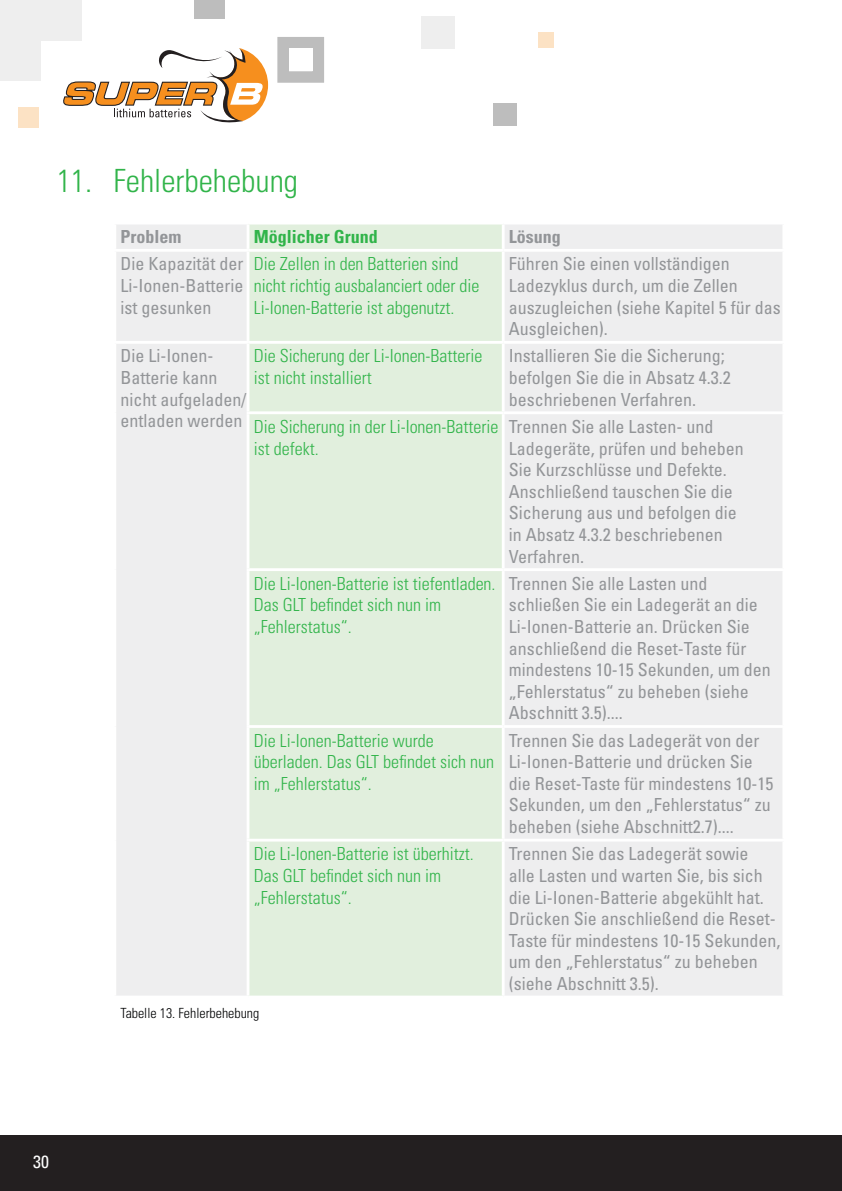
<style>
.page{position:relative;width:842px;height:1191px;background:#fff}
.page>*{position:absolute;margin:0;border:0;box-sizing:border-box;transform-origin:0 0}
.t1{font:300 condensed 32px "Univers LT Std";color:#31b44a}
.tabel_stijl_grijs{font:condensed 18px/21.6px "Univers LT Std";color:#939598}
.tabel_stijl_groen{font:300 condensed 18px/21.6px "Univers LT Std";color:#31b44a}
.tabel_kop_groen{font:700 condensed 18px "Univers LT Std";color:#31b44a}
.tabel_kop_grijs{font:700 condensed 18px "Univers LT Std";color:#939598}
.t2{font:condensed 17.8px "Univers LT Std";color:#fff}
.t3{font:300 condensed 14px "Univers LT Std";color:#010203}
</style>
<div class="page">
<div style="left:0;top:1135px;width:842px;height:56px;background:#231f20"></div>
<div style="left:493px;top:103px;width:23px;height:23px;background:#bdbdbd"></div>
<div style="left:538px;top:32px;width:16px;height:16px;background:#fce2c4"></div>
<div style="left:421px;top:17px;width:34px;height:32px;background:#eee"></div>
<svg style="left:277px;top:37px;width:47px;height:46px;background:#bfbfbf"></svg>
<div style="left:289px;top:48px;width:23px;height:23px;background:#fff"></div>
<div style="left:19px;top:107px;width:20px;height:20px;background:#fce2c4"></div>
<div style="left:0;top:40px;width:41px;height:40px;background:#eee"></div>
<div style="left:0;top:0;width:41px;height:40px;background:#eee"></div>
<div style="left:41px;top:0;width:41px;height:40px;background:#eee"></div>
<div style="left:194px;top:0;width:31px;height:18px;background:#bdbdbd"></div>
<svg style="left:63px;top:48px;width:205px;height:74px"></svg>
<div style="left:116px;top:225px;width:666px;height:770px;background:#eeeeef"></div>
<div style="left:249px;top:224px;width:253px;height:771px;background:#e1efdd"></div>
<hr style="left:113px;top:249px;width:135px;height:3px;background:#fff">
<hr style="left:248px;top:249px;width:255px;height:3px;background:#fff">
<hr style="left:503px;top:249px;width:282px;height:3px;background:#fff">
<hr style="left:248px;top:341px;width:255px;height:3px;background:#fff">
<hr style="left:503px;top:341px;width:282px;height:3px;background:#fff">
<hr style="left:247px;top:411px;width:256px;height:3px;background:#fff">
<hr style="left:503px;top:411px;width:282px;height:3px;background:#fff">
<hr style="left:247px;top:252px;width:2px;height:89px;background:#fff">
<hr style="left:502px;top:252px;width:3px;height:89px;background:#fff">
<hr style="left:502px;top:344px;width:3px;height:67px;background:#fff">
<hr style="left:502px;top:414px;width:3px;height:154px;background:#fff">
<hr style="left:502px;top:571px;width:3px;height:154px;background:#fff">
<hr style="left:247px;top:224px;width:2px;height:25px;background:#fff">
<hr style="left:502px;top:224px;width:3px;height:25px;background:#fff">
<hr style="left:502px;top:728px;width:3px;height:110px;background:#fff">
<hr style="left:502px;top:841px;width:3px;height:154px;background:#fff">
<hr style="left:247px;top:568px;width:256px;height:3px;background:#fff">
<hr style="left:503px;top:568px;width:282px;height:3px;background:#fff">
<hr style="left:247px;top:725px;width:256px;height:3px;background:#fff">
<hr style="left:503px;top:725px;width:282px;height:3px;background:#fff">
<hr style="left:247px;top:838px;width:256px;height:3px;background:#fff">
<hr style="left:503px;top:838px;width:282px;height:3px;background:#fff">
<hr style="left:113px;top:341px;width:135px;height:3px;background:#fff">
<hr style="left:247px;top:344px;width:2px;height:67px;background:#fff">
<hr style="left:247px;top:414px;width:2px;height:154px;background:#fff">
<hr style="left:247px;top:571px;width:2px;height:154px;background:#fff">
<hr style="left:247px;top:728px;width:2px;height:110px;background:#fff">
<hr style="left:247px;top:841px;width:2px;height:154px;background:#fff">
<p class="t1" style="left:57px;top:162px;width:243px">11. Fehlerbehebung</p>
<p class="tabel_kop_grijs" style="left:120px;top:226px;width:63px">Problem</p>
<p class="tabel_kop_groen" style="left:254px;top:226px;width:125px">Möglicher Grund</p>
<p class="tabel_kop_grijs" style="left:509px;top:226px;width:53px">Lösung</p>
<p class="tabel_stijl_grijs" style="left:120px;top:253px;width:124px;text-align:justify">Die Kapazität der Li-Ionen-Batterie ist gesunken</p>
<p class="tabel_stijl_groen" style="left:254px;top:253px;width:227px">Die Zellen in den Batterien sind nicht richtig ausbalanciert oder die<br>Li-Ionen-Batterie ist abgenutzt.</p>
<p class="tabel_stijl_grijs" style="left:509px;top:253px;width:273px">Führen Sie einen vollständigen<br>Ladezyklus durch, um die Zellen auszugleichen (siehe Kapitel 5 für das<br>Ausgleichen).</p>
<p class="tabel_stijl_grijs" style="left:120px;top:345px;width:128px">Die Li-Ionen-<br>Batterie kann nicht aufgeladen/ entladen werden</p>
<p class="tabel_stijl_groen" style="left:254px;top:345px;width:230px">Die Sicherung der Li-Ionen-Batterie ist nicht installiert</p>
<p class="tabel_stijl_grijs" style="left:509px;top:345px;width:223px">Installieren Sie die Sicherung; befolgen Sie die in Absatz 4.3.2 beschriebenen Verfahren.</p>
<p class="tabel_stijl_groen" style="left:254px;top:416px;width:246px">Die Sicherung in der Li-Ionen-Batterie ist defekt.</p>
<p class="tabel_stijl_grijs" style="left:509px;top:415px;width:236px">Trennen Sie alle Lasten- und<br>Ladegeräte, prüfen und beheben<br>Sie Kurzschlüsse und Defekte.<br>Anschließend tauschen Sie die<br>Sicherung aus und befolgen die in Absatz 4.3.2 beschriebenen<br>Verfahren.</p>
<p class="tabel_stijl_groen" style="left:254px;top:572px;width:243px">Die Li-Ionen-Batterie ist tiefentladen.<br>Das GLT befindet sich nun im „Fehlerstatus“.</p>
<p class="tabel_stijl_grijs" style="left:509px;top:572px;width:263px">Trennen Sie alle Lasten und schließen Sie ein Ladegerät an die<br>Li-Ionen-Batterie an. Drücken Sie anschließend die Reset-Taste für mindestens 10-15 Sekunden, um den „Fehlerstatus“ zu beheben (siehe<br>Abschnitt 3.5)....</p>
<p class="tabel_stijl_groen" style="left:254px;top:729px;width:242px">Die Li-Ionen-Batterie wurde überladen. Das GLT befindet sich nun im „Fehlerstatus“.</p>
<p class="tabel_stijl_grijs" style="left:509px;top:729px;width:266px">Trennen Sie das Ladegerät von der Li-Ionen-Batterie und drücken Sie die Reset-Taste für mindestens 10-15<br>Sekunden, um den „Fehlerstatus“ zu beheben (siehe Abschnitt2.7)....</p>
<p class="tabel_stijl_groen" style="left:254px;top:843px;width:221px">Die Li-Ionen-Batterie ist überhitzt.<br>Das GLT befindet sich nun im „Fehlerstatus“.</p>
<p class="tabel_stijl_grijs" style="left:509px;top:843px;width:273px">Trennen Sie das Ladegerät sowie<br>alle Lasten und warten Sie, bis sich die Li-Ionen-Batterie abgekühlt hat.<br>Drücken Sie anschließend die Reset-Taste für mindestens 10-15 Sekunden, um den „Fehlerstatus“ zu beheben (siehe Abschnitt 3.5).</p>
<p class="t3" style="left:120px;top:1005px;width:140px">Tabelle 13. Fehlerbehebung</p>
<p class="t2" style="left:33px;top:1150px;width:17px">30</p>
</div>
